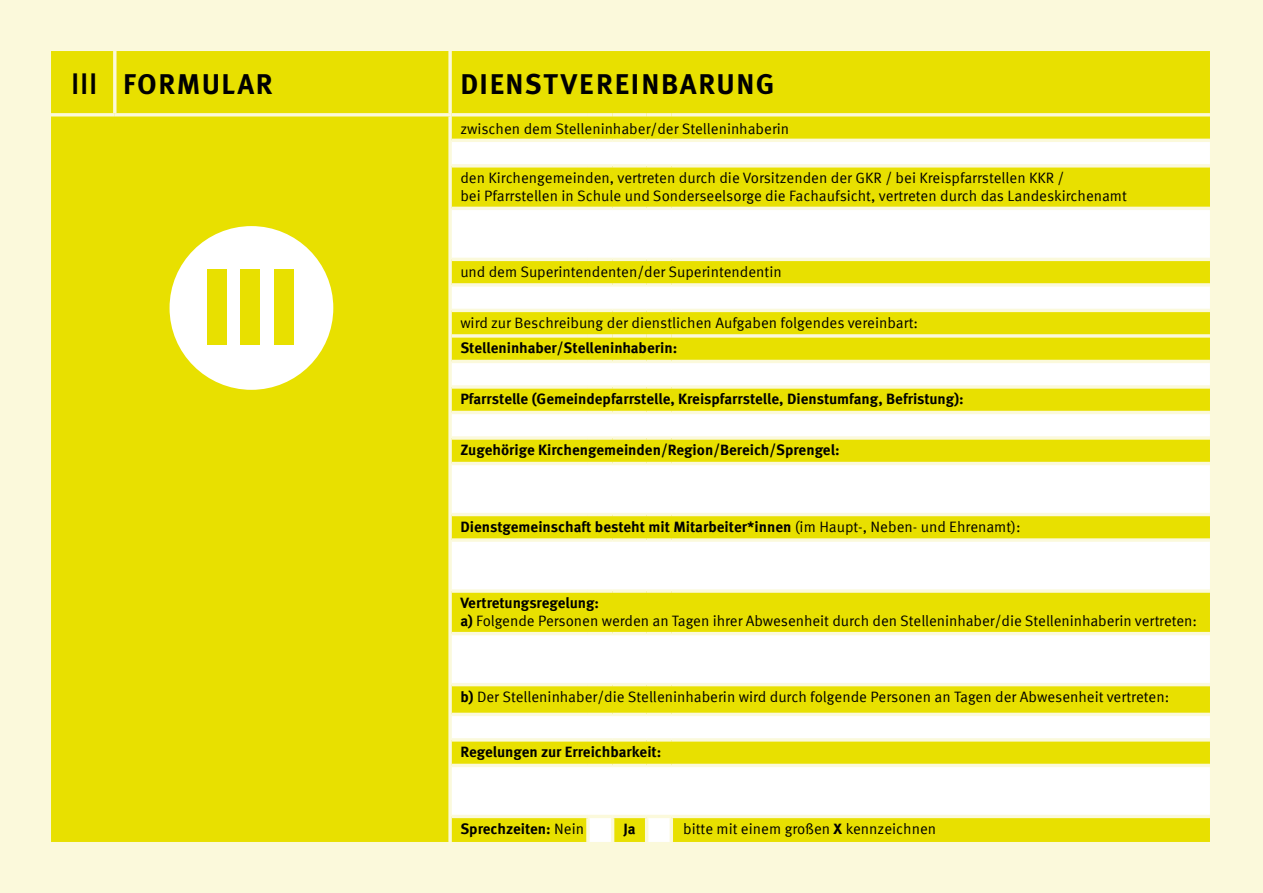
<style>
.page{position:relative;width:1263px;height:893px;background:#fbf9db}
.page>*{position:absolute;margin:0;border:0;box-sizing:border-box;transform-origin:0 0}
.t1{font:900 108.3px "Meta OT";color:#e8e000}
.normal_Einlage{font:700 condensed 30px "Meta Offc";color:#000}
.Überschrift{font:700 28.5px "Meta OT";letter-spacing:.055em;color:#000}
.Überschrift-2{font:15px/18px "Meta Offc Norm";color:#000}
.Überschrift-3{font:700 15px "Meta Offc";color:#000}
.s1{font-family:"Meta Offc Norm";font-weight:400}
.s2{font-family:"Meta Offc";font-weight:700}
</style>
<div class="page">
<div style="left:51px;top:51px;width:397px;height:791px;background:#e8e000"></div>
<svg style="left:113px;top:51px;width:4px;height:62px"></svg>
<svg style="left:448px;top:51px;width:4px;height:62px"></svg>
<svg style="left:51px;top:113px;width:64px;height:4px"></svg>
<svg style="left:115px;top:113px;width:337px;height:4px"></svg>
<svg style="left:448px;top:117px;width:4px;height:725px"></svg>
<div style="left:170px;top:226px;width:163px;height:164px;background:#fff;border-radius:50%"></div>
<div style="left:452px;top:51px;width:758px;height:88px;background:#e8e000"></div>
<svg style="left:452px;top:142px;width:758px;height:700px;background:#f4f18e"></svg>
<svg style="left:452px;top:164px;width:136px;height:4px"></svg>
<svg style="left:588px;top:164px;width:25px;height:4px"></svg>
<svg style="left:613px;top:164px;width:34px;height:4px"></svg>
<svg style="left:647px;top:164px;width:24px;height:4px"></svg>
<svg style="left:671px;top:164px;width:539px;height:4px"></svg>
<hr style="left:452px;top:207px;width:136px;height:3px;background:#fbf9db">
<hr style="left:588px;top:207px;width:25px;height:3px;background:#fbf9db">
<hr style="left:613px;top:207px;width:34px;height:3px;background:#fbf9db">
<hr style="left:647px;top:207px;width:24px;height:3px;background:#fbf9db">
<hr style="left:671px;top:207px;width:539px;height:3px;background:#fbf9db">
<hr style="left:452px;top:258px;width:136px;height:3px;background:#fbf9db">
<hr style="left:588px;top:258px;width:25px;height:3px;background:#fbf9db">
<hr style="left:613px;top:258px;width:34px;height:3px;background:#fbf9db">
<hr style="left:647px;top:258px;width:24px;height:3px;background:#fbf9db">
<hr style="left:671px;top:258px;width:539px;height:3px;background:#fbf9db">
<svg style="left:452px;top:283px;width:136px;height:4px"></svg>
<svg style="left:588px;top:283px;width:25px;height:4px"></svg>
<svg style="left:613px;top:283px;width:34px;height:4px"></svg>
<svg style="left:647px;top:283px;width:24px;height:4px"></svg>
<svg style="left:671px;top:283px;width:539px;height:4px"></svg>
<hr style="left:452px;top:309px;width:136px;height:3px;background:#fbf9db">
<hr style="left:588px;top:309px;width:25px;height:3px;background:#fbf9db">
<hr style="left:613px;top:309px;width:34px;height:3px;background:#fbf9db">
<hr style="left:647px;top:309px;width:24px;height:3px;background:#fbf9db">
<hr style="left:671px;top:309px;width:539px;height:3px;background:#fbf9db">
<svg style="left:452px;top:334px;width:136px;height:4px"></svg>
<svg style="left:588px;top:334px;width:25px;height:4px"></svg>
<svg style="left:613px;top:334px;width:34px;height:4px"></svg>
<svg style="left:647px;top:334px;width:24px;height:4px"></svg>
<svg style="left:671px;top:334px;width:539px;height:4px"></svg>
<hr style="left:452px;top:360px;width:136px;height:3px;background:#fbf9db">
<hr style="left:588px;top:360px;width:25px;height:3px;background:#fbf9db">
<hr style="left:613px;top:360px;width:34px;height:3px;background:#fbf9db">
<hr style="left:647px;top:360px;width:24px;height:3px;background:#fbf9db">
<hr style="left:671px;top:360px;width:539px;height:3px;background:#fbf9db">
<svg style="left:452px;top:385px;width:136px;height:4px"></svg>
<svg style="left:588px;top:385px;width:25px;height:4px"></svg>
<svg style="left:613px;top:385px;width:34px;height:4px"></svg>
<svg style="left:647px;top:385px;width:24px;height:4px"></svg>
<svg style="left:671px;top:385px;width:539px;height:4px"></svg>
<hr style="left:452px;top:411px;width:136px;height:3px;background:#fbf9db">
<hr style="left:588px;top:411px;width:25px;height:3px;background:#fbf9db">
<hr style="left:613px;top:411px;width:34px;height:3px;background:#fbf9db">
<hr style="left:647px;top:411px;width:24px;height:3px;background:#fbf9db">
<hr style="left:671px;top:411px;width:539px;height:3px;background:#fbf9db">
<svg style="left:452px;top:436px;width:136px;height:4px"></svg>
<svg style="left:588px;top:436px;width:25px;height:4px"></svg>
<svg style="left:613px;top:436px;width:34px;height:4px"></svg>
<svg style="left:647px;top:436px;width:24px;height:4px"></svg>
<svg style="left:671px;top:436px;width:539px;height:4px"></svg>
<hr style="left:452px;top:462px;width:136px;height:3px;background:#fbf9db">
<hr style="left:588px;top:462px;width:25px;height:3px;background:#fbf9db">
<hr style="left:613px;top:462px;width:34px;height:3px;background:#fbf9db">
<hr style="left:647px;top:462px;width:24px;height:3px;background:#fbf9db">
<hr style="left:671px;top:462px;width:539px;height:3px;background:#fbf9db">
<hr style="left:452px;top:513px;width:136px;height:3px;background:#fbf9db">
<hr style="left:588px;top:513px;width:25px;height:3px;background:#fbf9db">
<hr style="left:613px;top:513px;width:34px;height:3px;background:#fbf9db">
<hr style="left:647px;top:513px;width:24px;height:3px;background:#fbf9db">
<hr style="left:671px;top:513px;width:539px;height:3px;background:#fbf9db">
<svg style="left:452px;top:538px;width:136px;height:4px"></svg>
<svg style="left:588px;top:538px;width:25px;height:4px"></svg>
<svg style="left:613px;top:538px;width:34px;height:4px"></svg>
<svg style="left:647px;top:538px;width:24px;height:4px"></svg>
<svg style="left:671px;top:538px;width:539px;height:4px"></svg>
<svg style="left:452px;top:589px;width:136px;height:4px"></svg>
<svg style="left:588px;top:589px;width:25px;height:4px"></svg>
<svg style="left:613px;top:589px;width:34px;height:4px"></svg>
<svg style="left:647px;top:589px;width:24px;height:4px"></svg>
<svg style="left:671px;top:589px;width:539px;height:4px"></svg>
<hr style="left:452px;top:632px;width:136px;height:3px;background:#fbf9db">
<hr style="left:588px;top:632px;width:25px;height:3px;background:#fbf9db">
<hr style="left:613px;top:632px;width:34px;height:3px;background:#fbf9db">
<hr style="left:647px;top:632px;width:24px;height:3px;background:#fbf9db">
<hr style="left:671px;top:632px;width:539px;height:3px;background:#fbf9db">
<hr style="left:452px;top:683px;width:136px;height:3px;background:#fbf9db">
<hr style="left:588px;top:683px;width:25px;height:3px;background:#fbf9db">
<hr style="left:613px;top:683px;width:34px;height:3px;background:#fbf9db">
<hr style="left:647px;top:683px;width:24px;height:3px;background:#fbf9db">
<hr style="left:671px;top:683px;width:539px;height:3px;background:#fbf9db">
<hr style="left:452px;top:713px;width:136px;height:3px;background:#fbf9db">
<hr style="left:588px;top:713px;width:25px;height:3px;background:#fbf9db">
<hr style="left:613px;top:713px;width:34px;height:3px;background:#fbf9db">
<hr style="left:647px;top:713px;width:24px;height:3px;background:#fbf9db">
<hr style="left:671px;top:713px;width:539px;height:3px;background:#fbf9db">
<svg style="left:452px;top:738px;width:136px;height:4px"></svg>
<svg style="left:588px;top:738px;width:25px;height:4px"></svg>
<svg style="left:613px;top:738px;width:34px;height:4px"></svg>
<svg style="left:647px;top:738px;width:24px;height:4px"></svg>
<svg style="left:671px;top:738px;width:539px;height:4px"></svg>
<hr style="left:452px;top:764px;width:136px;height:3px;background:#fbf9db">
<hr style="left:588px;top:764px;width:25px;height:3px;background:#fbf9db">
<hr style="left:613px;top:764px;width:34px;height:3px;background:#fbf9db">
<hr style="left:647px;top:764px;width:24px;height:3px;background:#fbf9db">
<hr style="left:671px;top:764px;width:539px;height:3px;background:#fbf9db">
<svg style="left:586px;top:818px;width:4px;height:24px"></svg>
<hr style="left:611px;top:818px;width:3px;height:24px;background:#fbf9db">
<hr style="left:645px;top:818px;width:3px;height:24px;background:#fbf9db">
<hr style="left:670px;top:818px;width:3px;height:24px;background:#fbf9db">
<svg style="left:452px;top:113px;width:136px;height:4px"></svg>
<svg style="left:588px;top:113px;width:25px;height:4px"></svg>
<svg style="left:613px;top:113px;width:34px;height:4px"></svg>
<svg style="left:647px;top:113px;width:24px;height:4px"></svg>
<svg style="left:671px;top:113px;width:539px;height:4px"></svg>
<hr style="left:452px;top:815px;width:136px;height:3px;background:#fbf9db">
<hr style="left:588px;top:815px;width:25px;height:3px;background:#fbf9db">
<hr style="left:613px;top:815px;width:34px;height:3px;background:#fbf9db">
<hr style="left:647px;top:815px;width:24px;height:3px;background:#fbf9db">
<hr style="left:671px;top:815px;width:539px;height:3px;background:#fbf9db">
<p class="normal_Einlage" style="left:71px;top:66px;width:27px">III</p>
<p class="Überschrift" style="left:123px;top:67px;width:151px">FORMULAR</p>
<p class="t1" style="left:200px;top:241px;width:103px">III</p>
<p class="Überschrift" style="left:460px;top:67px;width:315px">DIENSTVEREINBARUNG</p>
<p class="Überschrift-2" style="left:460px;top:120px;width:330px">zwischen dem Stelleninhaber/der Stelleninhaberin</p>
<p class="Überschrift-2" style="left:460px;top:169px;width:668px">den Kirchengemeinden, vertreten durch die Vorsitzenden der GKR / bei Kreispfarrstellen KKR /<br>bei Pfarrstellen in Schule und Sonderseelsorge die Fachaufsicht, vertreten durch das Landeskirchenamt</p>
<p class="Überschrift-2" style="left:460px;top:263px;width:323px">und dem Superintendenten/der Superintendentin</p>
<p class="Überschrift-2" style="left:460px;top:314px;width:459px">wird zur Beschreibung der dienstlichen Aufgaben folgendes vereinbart:</p>
<p class="Überschrift-3" style="left:460px;top:339px;width:218px">Stelleninhaber/Stelleninhaberin:</p>
<p class="Überschrift-3" style="left:460px;top:390px;width:505px">Pfarrstelle (Gemeindepfarrstelle, Kreispfarrstelle, Dienstumfang, Befristung):</p>
<p class="Überschrift-3" style="left:460px;top:441px;width:381px">Zugehörige Kirchengemeinden/Region/Bereich/Sprengel:</p>
<p class="Überschrift-3" style="left:460px;top:518px;width:562px">Dienstgemeinschaft besteht mit Mitarbeiter*innen <span class="s1">(im Haupt-, Neben- und Ehrenamt):</span></p>
<p class="Überschrift-3" style="left:460px;top:594px;width:140px">Vertretungsregelung:</p>
<p class="Überschrift-2" style="left:460px;top:613px;width:738px"><span class="s2">a)</span> Folgende Personen werden an Tagen ihrer Abwesenheit durch den Stelleninhaber/die Stelleninhaberin vertreten:</p>
<p class="Überschrift-2" style="left:460px;top:688px;width:710px"><span class="s2">b)</span> Der Stelleninhaber/die Stelleninhaberin wird durch folgende Personen an Tagen der Abwesenheit vertreten:</p>
<p class="Überschrift-3" style="left:460px;top:743px;width:203px">Regelungen zur Erreichbarkeit:</p>
<p class="Überschrift-3" style="left:460px;top:820px;width:125px">Sprechzeiten: <span class="s1">Nein</span></p>
<p class="Überschrift-3" style="left:623px;top:820px;width:14px">Ja</p>
<p class="Überschrift-2" style="left:683px;top:820px;width:254px">bitte mit einem großen <span class="s2">X</span> kennzeichnen</p>
</div>
